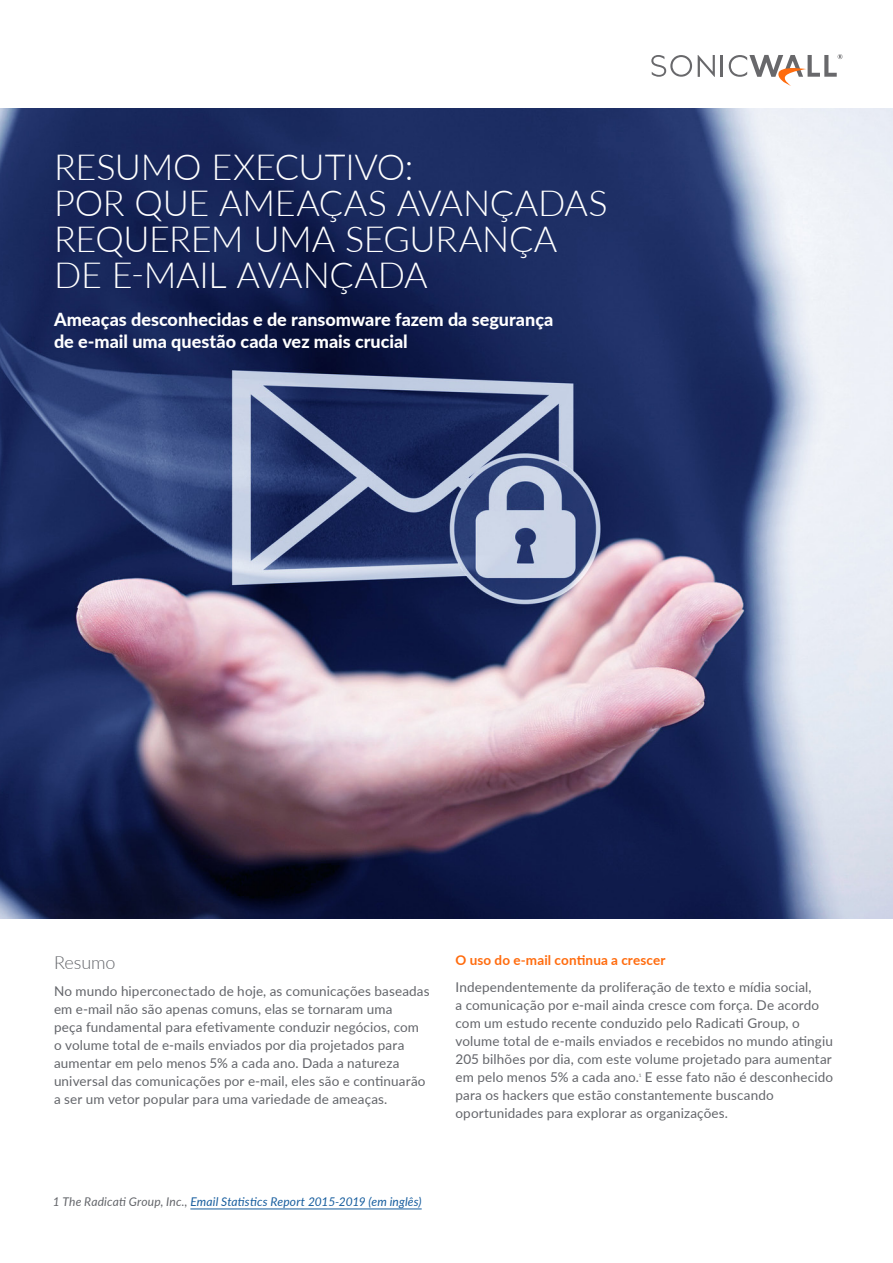
<style>
.page{position:relative;width:893px;height:1263px;background:#fff}
.page>*{position:absolute;margin:0;border:0;box-sizing:border-box;transform-origin:0 0}
.Document_Title_-_Hea{font:300 36px/36px "Lato";letter-spacing:-.005em;color:#fff}
.Document_Title_-_Sub{font:800 18px/22.5px "Lato";color:#fff}
.Section_Heading_1{font:300 18px "Lato";letter-spacing:-.005em;color:#63656a}
.Body_Copy{font:13.5px/18px "Lato";letter-spacing:.01em;color:#63656a}
.Section_Heading_2_Su{font:700 13.5px "Lato";letter-spacing:.01em;color:#ff6b0d}
.Footnote{font:italic 12px "Lato";letter-spacing:.015em;color:#175d9e}
.Body_Copy-2{font:4.8px "Lato";color:#63656a}
.s1{color:#63656a}
</style>
<div class="page">
<svg style="left:698px;top:55px;width:17px;height:22px"></svg>
<hr style="left:721px;top:55px;width:2px;height:22px;background:#68686b">
<svg style="left:651px;top:55px;width:41px;height:22px"></svg>
<svg style="left:729px;top:54px;width:113px;height:32px"></svg>
<img style="left:0;top:108px;width:893px;height:810px">
<hr style="left:190px;top:1209px;width:232px;height:1px;background:#175d9e">
<p class="Document_Title_-_Hea" style="left:54px;top:148px;width:361px">RESUMO EXECUTIVO:</p>
<p class="Document_Title_-_Hea" style="left:54px;top:184px;width:555px">POR QUE AMEAÇAS AVANÇADAS<br>REQUEREM UMA SEGURANÇA<br>DE E-MAIL AVANÇADA</p>
<p class="Document_Title_-_Sub" style="left:54px;top:307px;width:501px">Ameaças desconhecidas e de ransomware fazem da segurança de e-mail uma questão cada vez mais crucial</p>
<p class="Section_Heading_1" style="left:54px;top:950px;width:63px">Resumo</p>
<p class="Body_Copy" style="left:54px;top:981px;width:377px">No mundo hiperconectado de hoje, as comunicações baseadas em e-mail não são apenas comuns, elas se tornaram uma<br>peça fundamental para efetivamente conduzir negócios, com o volume total de e-mails enviados por dia projetados para aumentar em pelo menos 5% a cada ano. Dada a natureza universal das comunicações por e-mail, eles são e continuarão a ser um vetor popular para uma variedade de ameaças.</p>
<p class="Section_Heading_2_Su" style="left:455px;top:950px;width:212px">O uso do e-mail continua a crescer</p>
<p class="Body_Copy" style="left:455px;top:977px;width:379px">Independentemente da proliferação de texto e mídia social,<br>a comunicação por e-mail ainda cresce com força. De acordo com um estudo recente conduzido pelo Radicati Group, o volume total de e-mails enviados e recebidos no mundo atingiu 205 bilhões por dia, com este volume projetado para aumentar em pelo menos 5% a cada ano. E esse fato não é desconhecido</p>
<p class="Body_Copy-2" style="left:639px;top:1071px;width:4px">1</p>
<p class="Body_Copy" style="left:455px;top:1085px;width:320px">para os hackers que estão constantemente buscando oportunidades para explorar as organizações.</p>
<p class="Footnote" style="left:53px;top:1193px;width:370px"><span class="s1">1 The Radicati Group, Inc.,</span> Email Statistics Report 2015-2019 (em inglês)</p>
</div>
